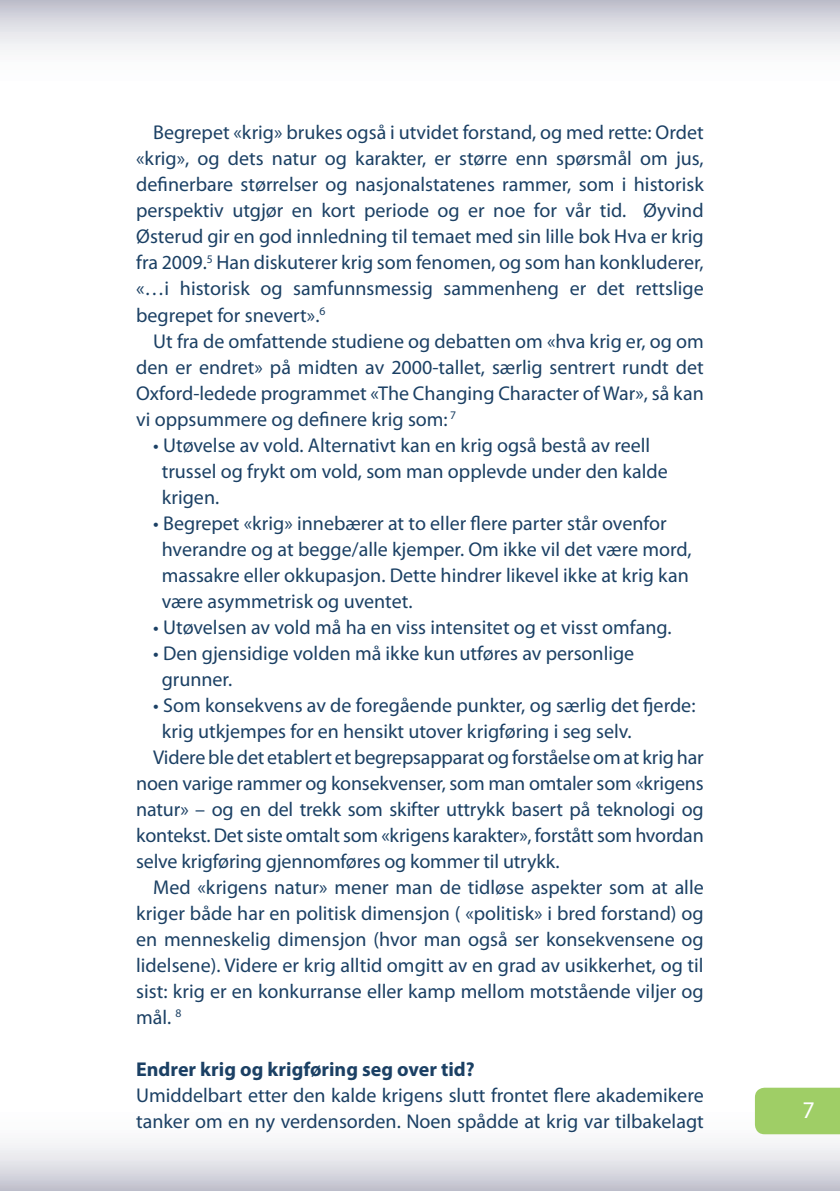
<style>
.page{position:relative;width:840px;height:1191px;background:#fff}
.page>*{position:absolute;margin:0;border:0;box-sizing:border-box;transform-origin:0 0}
.t1{font:24px "Myriad Pro";color:#fff}
.t2{font:20px/26px "Myriad Pro";color:#1b4064;text-align:justify}
.Heading_2{font:700 20px "Myriad Pro";color:#1b4064}
</style>
<div class="page">
<svg style="left:0;top:1134px;width:839px;height:57px"></svg>
<svg style="left:0;top:0;width:839px;height:50px"></svg>
<div style="left:754px;top:1087px;width:85px;height:47px;background:#9fce66"></div>
<p class="t2" style="left:136px;top:119px;width:568px;text-indent:17px">Begrepet «krig» brukes også i utvidet forstand, og med rette: Ordet «krig», og dets natur og karakter, er større enn spørsmål om jus, definerbare størrelser og nasjonalstatenes rammer, som i historisk perspektiv utgjør en kort periode og er noe for vår tid. Øyvind Østerud gir en god innledning til temaet med sin lille bok Hva er krig fra 2009.<sup>5</sup> Han diskuterer krig som fenomen, og som han konkluderer, «…i historisk og samfunnsmessig sammenheng er det rettslige begrepet for snevert».<sup>6</sup></p>
<p class="t2" style="left:136px;top:327px;width:568px;text-indent:17px">Ut fra de omfattende studiene og debatten om «hva krig er, og om den er endret» på midten av 2000-tallet, særlig sentrert rundt det Oxford-ledede programmet «The Changing Character of War», så kan vi oppsummere og definere krig som: <sup>7</sup></p>
<p class="t2" style="left:153px;top:431px;width:498px">• Utøvelse av vold. Alternativt kan en krig også bestå av reell</p>
<p class="t2" style="left:162px;top:457px;width:507px">trussel og frykt om vold, som man opplevde under den kalde</p>
<p class="t2" style="left:162px;top:483px;width:59px">krigen.</p>
<p class="t2" style="left:153px;top:509px;width:514px">• Begrepet «krig» innebærer at to eller flere parter står ovenfor</p>
<p class="t2" style="left:162px;top:535px;width:531px">hverandre og at begge/alle kjemper. Om ikke vil det være mord,</p>
<p class="t2" style="left:162px;top:561px;width:528px">massakre eller okkupasjon. Dette hindrer likevel ikke at krig kan</p>
<p class="t2" style="left:162px;top:587px;width:252px">være asymmetrisk og uventet.</p>
<p class="t2" style="left:153px;top:613px;width:519px">• Utøvelsen av vold må ha en viss intensitet og et visst omfang.</p>
<p class="t2" style="left:153px;top:639px;width:482px">• Den gjensidige volden må ikke kun utføres av personlige</p>
<p class="t2" style="left:162px;top:665px;width:72px">grunner.</p>
<p class="t2" style="left:153px;top:691px;width:543px">• Som konsekvens av de foregående punkter, og særlig det fjerde:</p>
<p class="t2" style="left:162px;top:717px;width:471px">krig utkjempes for en hensikt utover krigføring i seg selv.</p>
<p class="t2" style="left:136px;top:743px;width:568px;text-indent:17px">Videre ble det etablert et begrepsapparat og forståelse om at krig har noen varige rammer og konsekvenser, som man omtaler som «krigens natur» – og en del trekk som skifter uttrykk basert på teknologi og kontekst. Det siste omtalt som «krigens karakter», forstått som hvordan selve krigføring gjennomføres og kommer til utrykk.</p>
<p class="t2" style="left:136px;top:873px;width:568px;text-indent:17px">Med «krigens natur» mener man de tidløse aspekter som at alle kriger både har en politisk dimensjon ( «politisk» i bred forstand) og en menneskelig dimensjon (hvor man også ser konsekvensene og lidelsene). Videre er krig alltid omgitt av en grad av usikkerhet, og til sist: krig er en konkurranse eller kamp mellom motstående viljer og mål. <sup>8</sup></p>
<p class="Heading_2" style="left:136px;top:1056px;width:340px">Endrer krig og krigføring seg over tid?</p>
<p class="t2" style="left:136px;top:1081px;width:568px">Umiddelbart etter den kalde krigens slutt frontet flere akademikere tanker om en ny verdensorden. Noen spådde at krig var tilbakelagt</p>
<p class="t1" style="left:802px;top:1094px;width:14px">7</p>
</div>
